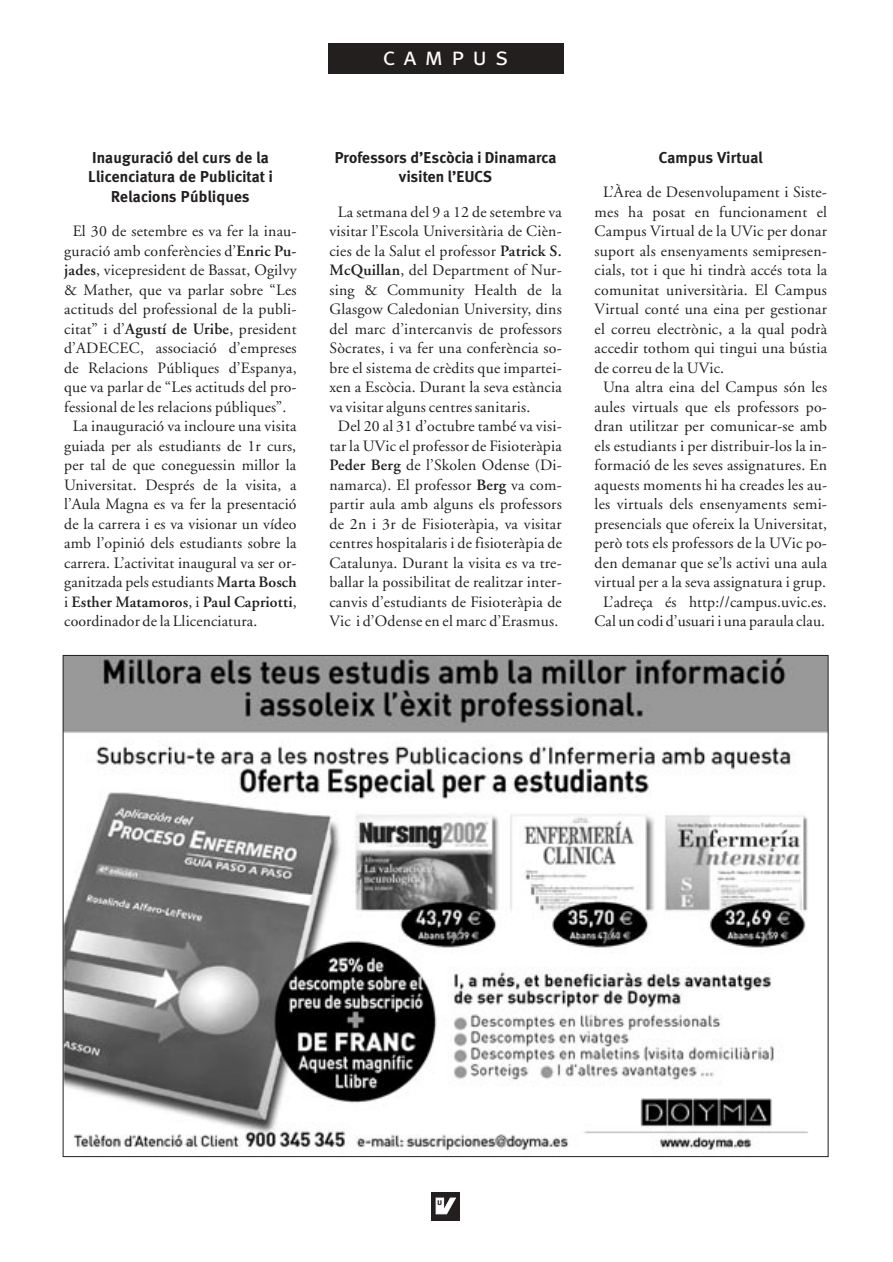
<style>
.page{position:relative;width:893px;height:1262px;background:#fff}
.page>*{position:absolute;margin:0;border:0;box-sizing:border-box;transform-origin:0 0}
.t1{font:25.5px "Meta Plus Normal Caps";letter-spacing:.32em;color:#fff}
.t2{font:15.75px "Adobe Garamond";letter-spacing:.015em;color:#231f1f}
.t3{font:700 15.75px/19.5px "Meta";letter-spacing:.015em;color:#231f1f;text-align:center}
.t4{font:600 15.75px "Adobe Garamond";letter-spacing:.01em;color:#231f1f}
.t5{font:8.7px "Meta Plus Bold Caps";color:#231f1f}
.s1{font-weight:600}
.s2{font-weight:400}
</style>
<div class="page">
<div style="left:431px;top:1192px;width:29px;height:28px;background:#231f1f"></div>
<svg style="left:436px;top:1197px;width:20px;height:17px"></svg>
<div style="left:328px;top:43px;width:235px;height:30px;background:#231f1f"></div>
<img style="left:65px;top:657px;width:761px;height:497px">
<h1 class="t1" style="left:383px;top:42px;width:127px">campus</h1>
<p class="t3" style="left:88px;top:149px;width:186px">Inauguració del curs de la<br>Llicenciatura de Publicitat i<br>Relacions Públiques</p>
<p class="t2" style="left:73px;top:225px;width:225px">El 30 de setembre es va fer la inau-</p>
<p class="t2" style="left:64px;top:244px;width:234px">guració amb conferències d’<span class="s1">Enric Pu-</span></p>
<p class="t2" style="left:64px;top:264px;width:234px"><span class="s1">jades</span>, vicepresident de Bassat, Ogilvy</p>
<p class="t2" style="left:64px;top:283px;width:234px">&amp; Mather, que va parlar sobre “Les</p>
<p class="t2" style="left:64px;top:303px;width:234px">actituds del professional de la publi-</p>
<p class="t2" style="left:64px;top:322px;width:234px">citat” i d’<span class="s1">Agustí de Uribe</span>, president</p>
<p class="t2" style="left:64px;top:342px;width:234px">d’ADECEC, associació d’empreses</p>
<p class="t2" style="left:64px;top:361px;width:234px">de Relacions Públiques d’Espanya,</p>
<p class="t2" style="left:64px;top:381px;width:234px">que va parlar de “Les actituds del pro-</p>
<p class="t2" style="left:64px;top:400px;width:224px">fessional de les relacions públiques”.</p>
<p class="t2" style="left:73px;top:420px;width:225px">La inauguració va incloure una visita</p>
<p class="t2" style="left:64px;top:439px;width:233px">guiada per als estudiants de 1r curs,</p>
<p class="t2" style="left:64px;top:459px;width:233px">per tal de que coneguessin millor la</p>
<p class="t2" style="left:64px;top:478px;width:234px">Universitat. Després de la visita, a</p>
<p class="t2" style="left:64px;top:498px;width:234px">l’Aula Magna es va fer la presentació</p>
<p class="t2" style="left:64px;top:517px;width:234px">de la carrera i es va visionar un vídeo</p>
<p class="t2" style="left:64px;top:537px;width:234px">amb l’opinió dels estudiants sobre la</p>
<p class="t2" style="left:64px;top:556px;width:234px">carrera. L’activitat inaugural va ser or-</p>
<p class="t2" style="left:64px;top:576px;width:234px">ganitzada pels estudiants <span class="s1">Marta Bosch</span></p>
<p class="t4" style="left:64px;top:595px;width:234px"><span class="s2">i</span> Esther Matamoros<span class="s2">, i</span> Paul Capriotti<span class="s2">,</span></p>
<p class="t2" style="left:64px;top:615px;width:195px">coordinador de la Llicenciatura.</p>
<p class="t3" style="left:335px;top:149px;width:223px">Professors d’Escòcia i Dinamarca visiten l’EUCS</p>
<p class="t2" style="left:338px;top:205px;width:225px">La setmana del 9 a 12 de setembre va</p>
<p class="t2" style="left:329px;top:225px;width:234px">visitar l’Escola Universitària de Cièn-</p>
<p class="t2" style="left:329px;top:244px;width:234px">cies de la Salut el professor <span class="s1">Patrick S.</span></p>
<p class="t2" style="left:329px;top:264px;width:234px"><span class="s1">McQuillan</span>, del Department of Nur-</p>
<p class="t2" style="left:329px;top:283px;width:234px">sing &amp; Community Health de la</p>
<p class="t2" style="left:329px;top:303px;width:234px">Glasgow Caledonian University, dins</p>
<p class="t2" style="left:329px;top:322px;width:234px">del marc d’intercanvis de professors</p>
<p class="t2" style="left:329px;top:342px;width:234px">Sòcrates, i va fer una conferència so-</p>
<p class="t2" style="left:329px;top:361px;width:234px">bre el sistema de crèdits que impartei-</p>
<p class="t2" style="left:329px;top:381px;width:234px">xen a Escòcia. Durant la seva estància</p>
<p class="t2" style="left:329px;top:400px;width:202px">va visitar alguns centres sanitaris.</p>
<p class="t2" style="left:338px;top:420px;width:225px">Del 20 al 31 d’octubre també va visi-</p>
<p class="t2" style="left:329px;top:439px;width:234px">tar la UVic el professor de Fisioteràpia</p>
<p class="t2" style="left:329px;top:459px;width:234px"><span class="s1">Peder Berg</span> de l’Skolen Odense (Di-</p>
<p class="t2" style="left:329px;top:478px;width:234px">namarca). El professor <span class="s1">Berg</span> va com-</p>
<p class="t2" style="left:329px;top:498px;width:234px">partir aula amb alguns els professors</p>
<p class="t2" style="left:329px;top:517px;width:234px">de 2n i 3r de Fisioteràpia, va visitar</p>
<p class="t2" style="left:329px;top:537px;width:234px">centres hospitalaris i de fisioteràpia de</p>
<p class="t2" style="left:329px;top:556px;width:234px">Catalunya. Durant la visita es va tre-</p>
<p class="t2" style="left:329px;top:576px;width:234px">ballar la possibilitat de realitzar inter-</p>
<p class="t2" style="left:329px;top:595px;width:234px">canvis d’estudiants de Fisioteràpia de</p>
<p class="t2" style="left:329px;top:615px;width:230px">Vic i d’Odense en el marc d’Erasmus.</p>
<p class="t3" style="left:658px;top:149px;width:105px">Campus Virtual</p>
<p class="t2" style="left:603px;top:186px;width:225px">L’Àrea de Desenvolupament i Siste-</p>
<p class="t2" style="left:594px;top:205px;width:234px">mes ha posat en funcionament el</p>
<p class="t2" style="left:594px;top:225px;width:234px">Campus Virtual de la UVic per donar</p>
<p class="t2" style="left:594px;top:244px;width:234px">suport als ensenyaments semipresen-</p>
<p class="t2" style="left:594px;top:264px;width:234px">cials, tot i que hi tindrà accés tota la</p>
<p class="t2" style="left:594px;top:283px;width:234px">comunitat universitària. El Campus</p>
<p class="t2" style="left:594px;top:303px;width:234px">Virtual conté una eina per gestionar</p>
<p class="t2" style="left:594px;top:322px;width:234px">el correu electrònic, a la qual podrà</p>
<p class="t2" style="left:594px;top:342px;width:234px">accedir tothom qui tingui una bústia</p>
<p class="t2" style="left:594px;top:361px;width:131px">de correu de la UVic.</p>
<p class="t2" style="left:603px;top:381px;width:225px">Una altra eina del Campus són les</p>
<p class="t2" style="left:594px;top:400px;width:234px">aules virtuals que els professors po-</p>
<p class="t2" style="left:594px;top:420px;width:234px">dran utilitzar per comunicar-se amb</p>
<p class="t2" style="left:594px;top:439px;width:234px">els estudiants i per distribuir-los la in-</p>
<p class="t2" style="left:594px;top:459px;width:234px">formació de les seves assignatures. En</p>
<p class="t2" style="left:594px;top:478px;width:234px">aquests moments hi ha creades les au-</p>
<p class="t2" style="left:594px;top:498px;width:234px">les virtuals dels ensenyaments semi-</p>
<p class="t2" style="left:594px;top:517px;width:234px">presencials que ofereix la Universitat,</p>
<p class="t2" style="left:594px;top:537px;width:234px">però tots els professors de la UVic po-</p>
<p class="t2" style="left:594px;top:556px;width:234px">den demanar que se’ls activi una aula</p>
<p class="t2" style="left:594px;top:576px;width:233px">virtual per a la seva assignatura i grup.</p>
<p class="t2" style="left:603px;top:595px;width:225px">L’adreça és http://campus.uvic.es.</p>
<p class="t2" style="left:594px;top:615px;width:232px">Cal un codi d’usuari i una paraula clau.</p>
<p class="t5" style="left:437px;top:1196px;width:7px">u</p>
</div>
